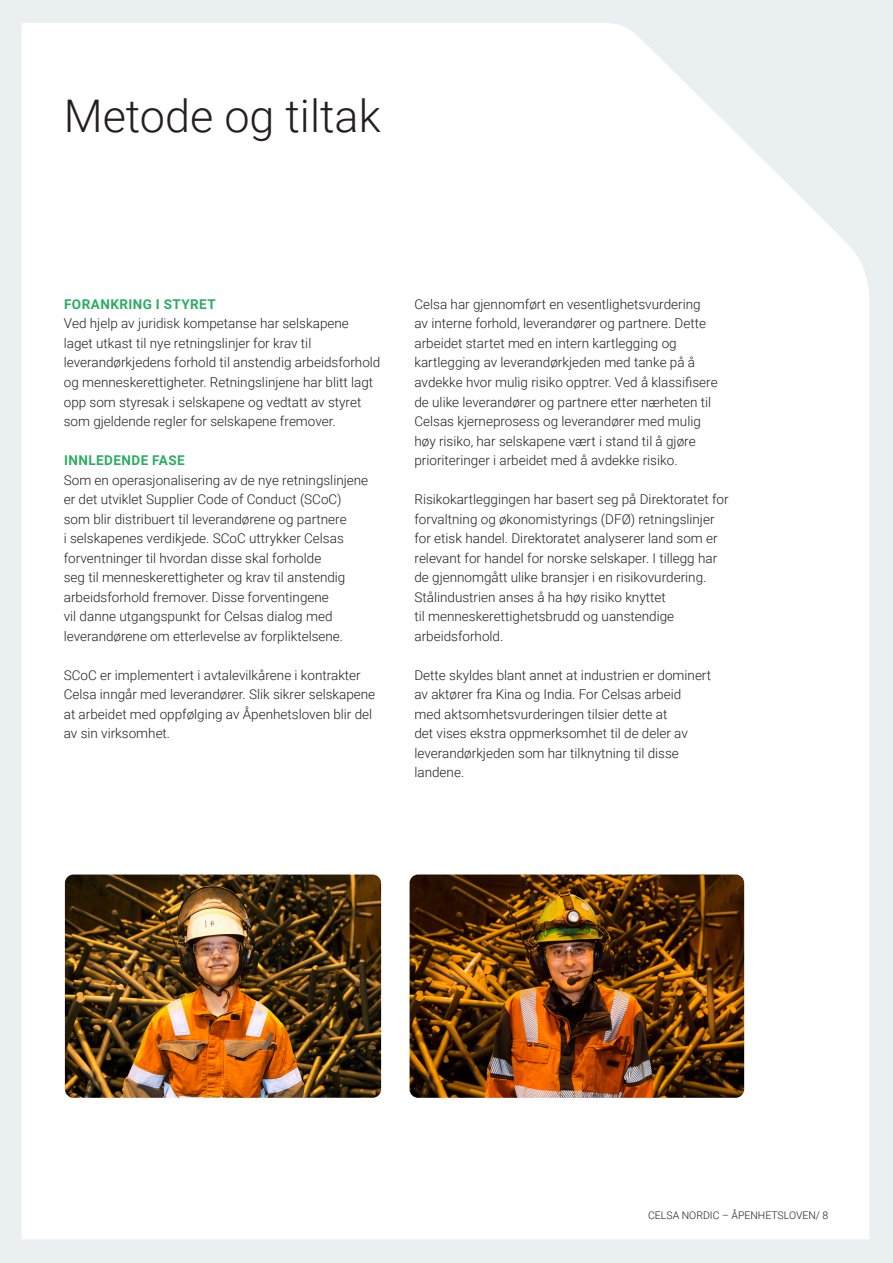
<style>
.page{position:relative;width:893px;height:1263px;background:#fff}
.page>*{position:absolute;margin:0;border:0;box-sizing:border-box;transform-origin:0 0}
.Tittel_1_Sort{font:300 45px "Roboto";color:#231f20}
.Mellomtittel{font:300 13.5px/19.5px "Roboto";color:#231f20}
.Mellomtittel-2{font:700 13.5px "Roboto";letter-spacing:.035em;color:#2dad62}
.t1{font:300 10.5px "Roboto";color:#231f20}
</style>
<div class="page">
<div style="left:0;top:0;width:892px;height:1263px;background:#eaf0f1"></div>
<div style="left:22px;top:23px;width:847px;height:1216px;background:#fff"></div>
<img style="left:65px;top:874px;width:316px;height:224px">
<img style="left:410px;top:874px;width:334px;height:224px">
<p class="Tittel_1_Sort" style="left:64px;top:85px;width:318px">Metode og tiltak</p>
<p class="Mellomtittel-2" style="left:64px;top:295px;width:153px">FORANKRING I STYRET</p>
<p class="Mellomtittel" style="left:64px;top:313px;width:318px">Ved hjelp av juridisk kompetanse har selskapene laget utkast til nye retningslinjer for krav til leverandørkjedens forhold til anstendig arbeidsforhold og menneskerettigheter. Retningslinjene har blitt lagt opp som styresak i selskapene og vedtatt av styret</p>
<p class="Mellomtittel" style="left:64px;top:411px;width:274px">som gjeldende regler for selskapene fremover.</p>
<p class="Mellomtittel-2" style="left:64px;top:451px;width:122px">INNLEDENDE FASE</p>
<p class="Mellomtittel" style="left:64px;top:469px;width:306px">Som en operasjonalisering av de nye retningslinjene er det utviklet Supplier Code of Conduct (SCoC) som blir distribuert til leverandørene og partnere<br>i selskapenes verdikjede. SCoC uttrykker Celsas forventninger til hvordan disse skal forholde<br>seg til menneskerettigheter og krav til anstendig arbeidsforhold fremover. Disse forventingene<br>vil danne utgangspunkt for Celsas dialog med leverandørene om etterlevelse av forpliktelsene.</p>
<p class="Mellomtittel" style="left:64px;top:664px;width:313px">SCoC er implementert i avtalevilkårene i kontrakter Celsa inngår med leverandører. Slik sikrer selskapene at arbeidet med oppfølging av Åpenhetsloven blir del av sin virksomhet.</p>
<p class="Mellomtittel" style="left:414px;top:294px;width:305px">Celsa har gjennomført en vesentlighetsvurdering<br>av interne forhold, leverandører og partnere. Dette arbeidet startet med en intern kartlegging og kartlegging av leverandørkjeden med tanke på å avdekke hvor mulig risiko opptrer. Ved å klassifisere de ulike leverandører og partnere etter nærheten til Celsas kjerneprosess og leverandører med mulig høy risiko, har selskapene vært i stand til å gjøre prioriteringer i arbeidet med å avdekke risiko.</p>
<p class="Mellomtittel" style="left:414px;top:489px;width:316px">Risikokartleggingen har basert seg på Direktoratet for forvaltning og økonomistyrings (DFØ) retningslinjer for etisk handel. Direktoratet analyserer land som er relevant for handel for norske selskaper. I tillegg har de gjennomgått ulike bransjer i en risikovurdering.</p>
<p class="Mellomtittel" style="left:414px;top:586px;width:261px">Stålindustrien anses å ha høy risiko knyttet til menneskerettighetsbrudd og uanstendige arbeidsforhold.</p>
<p class="Mellomtittel" style="left:414px;top:664px;width:298px">Dette skyldes blant annet at industrien er dominert av aktører fra Kina og India. For Celsas arbeid<br>med aktsomhetsvurderingen tilsier dette at<br>det vises ekstra oppmerksomhet til de deler av leverandørkjeden som har tilknytning til disse landene.</p>
<p class="t1" style="left:648px;top:1208px;width:182px">CELSA NORDIC – ÅPENHETSLOVEN/ 8</p>
</div>
